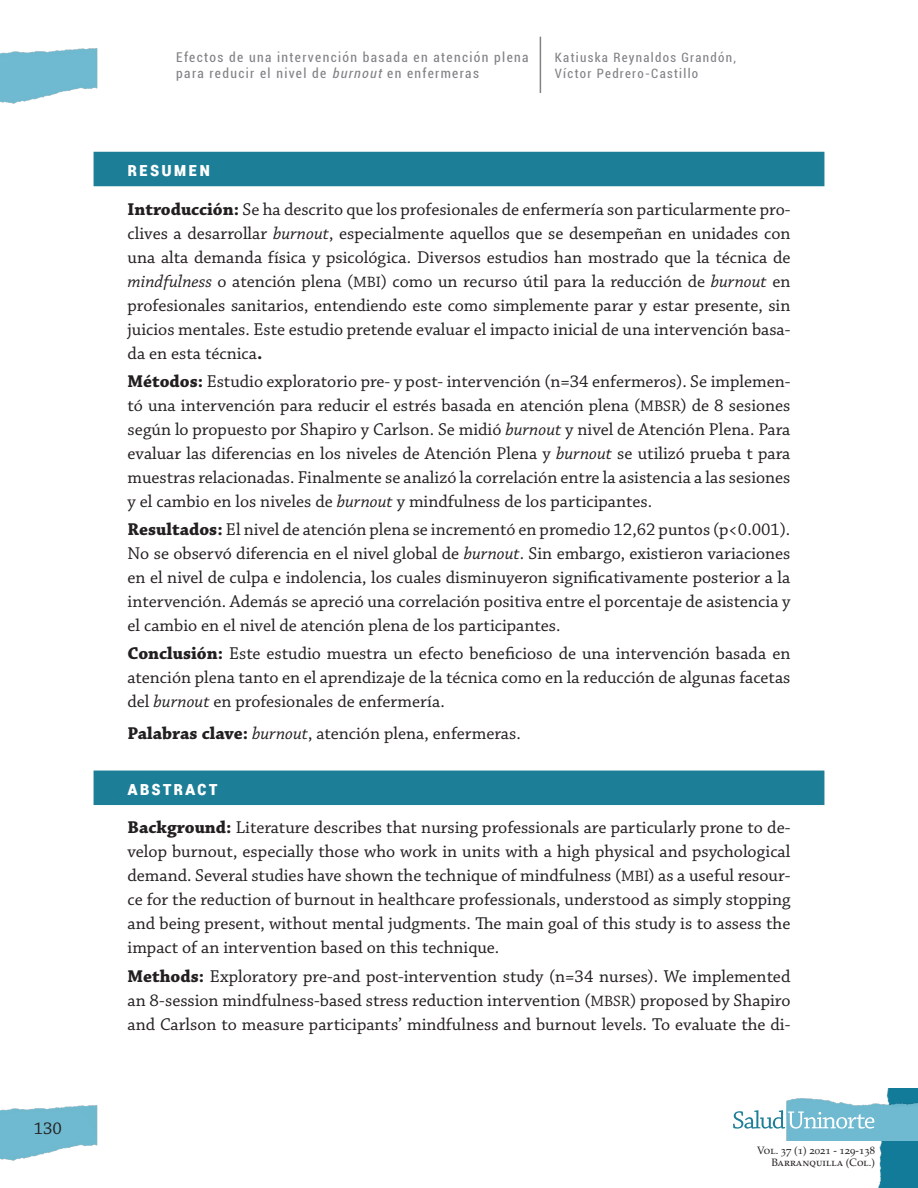
<style>
.page{position:relative;width:918px;height:1188px;background:#fff}
.page>*{position:absolute;margin:0;border:0;box-sizing:border-box;transform-origin:0 0}
.Titulo_resumen_azul{font:700 19.5px "Roboto Condensed";letter-spacing:.1em;color:#fff}
.Resumen{font:18px/24px "Chaparral Pro";color:#231f20;text-align:justify}
.Palabra_clave{font:18px "Chaparral Pro";color:#231f20}
.t1{font:condensed 13.5px/16.5px "Roboto";letter-spacing:.1em;color:#808285}
.t2{font:condensed 12.9px/15.9px "Roboto";letter-spacing:.1em;color:#808285}
.t3{font:10.65px/12.8px "Palatino LT Std";color:#231f20;text-align:right}
.s1{font-style:italic}
.s2{font-weight:700}
.s3{font-size:15.75px}
.s4{font-size:16.05px}
</style>
<div class="page">
<img style="left:0;top:48px;width:98px;height:56px">
<img style="left:0;top:1105px;width:98px;height:56px">
<img style="left:878px;top:1088px;width:40px;height:100px">
<img style="left:787px;top:1097px;width:131px;height:44px">
<svg style="left:733px;top:1110px;width:141px;height:19px"></svg>
<hr style="left:540px;top:37px;width:1px;height:56px;background:#808285">
<div style="left:94px;top:152px;width:730px;height:34px;background:#1d7e98"></div>
<div style="left:94px;top:771px;width:730px;height:34px;background:#1d7e98"></div>
<p class="Resumen" style="left:34px;top:1117px;width:30px">130</p>
<p class="t1" style="left:176px;top:48px;width:354px">Efectos de una intervención basada en atención plena para reducir el nivel de <span class="s1">burnout</span> en enfermeras</p>
<p class="t2" style="left:555px;top:49px;width:183px">Katiuska Reynaldos Grandón,<br>Víctor Pedrero-Castillo</p>
<p class="Titulo_resumen_azul" style="left:128px;top:155px;width:84px">Resumen</p>
<p class="Resumen" style="left:128px;top:198px;width:664px"><span class="s2">Introducción:</span> Se ha descrito que los profesionales de enfermería son particularmente pro&shy;clives a desarrollar <span class="s1">burnout</span>, especialmente aquellos que se desempeñan en unidades con una alta demanda física y psicológica. Diversos estudios han mostrado que la técnica de <span class="s1">mindfulness</span> o atención plena (<span class="s3">MBI</span>) como un recurso útil para la reducción de <span class="s1">burnout</span> en profesionales sanitarios, entendiendo este como simplemente parar y estar presente, sin juicios mentales. Este estudio pretende evaluar el impacto inicial de una intervención basa&shy;da en esta técnica<span class="s2">.</span></p>
<p class="Resumen" style="left:128px;top:370px;width:664px"><span class="s2">Métodos:</span> Estudio exploratorio pre- y post- intervención (n=34 enfermeros). Se implemen&shy;tó una intervención para reducir el estrés basada en atención plena (<span class="s4">MBSR</span>) de 8 sesiones según lo propuesto por Shapiro y Carlson. Se midió <span class="s1">burnout</span> y nivel de Atención Plena. Para evaluar las diferencias en los niveles de Atención Plena y <span class="s1">burnout</span> se utilizó prueba t para muestras relacionadas. Finalmente se analizó la correlación entre la asistencia a las sesiones y el cambio en los niveles de <span class="s1">burnout</span> y mindfulness de los participantes.</p>
<p class="Resumen" style="left:128px;top:518px;width:664px"><span class="s2">Resultados:</span> El nivel de atención plena se incrementó en promedio 12,62 puntos (p&lt;0.001).<br>No se observó diferencia en el nivel global de <span class="s1">burnout</span>. Sin embargo, existieron variaciones en el nivel de culpa e indolencia, los cuales disminuyeron significativamente posterior a la intervención. Además se apreció una correlación positiva entre el porcentaje de asistencia y el cambio en el nivel de atención plena de los participantes.</p>
<p class="Resumen" style="left:128px;top:642px;width:664px"><span class="s2">Conclusión:</span> Este estudio muestra un efecto beneficioso de una intervención basada en atención plena tanto en el aprendizaje de la técnica como en la reducción de algunas facetas del <span class="s1">burnout</span> en profesionales de enfermería.</p>
<p class="Palabra_clave" style="left:128px;top:723px;width:395px"><span class="s2">Palabras clave:</span> <span class="s1">burnout</span>, atención plena, enfermeras.</p>
<p class="Titulo_resumen_azul" style="left:128px;top:774px;width:92px">Abstract</p>
<p class="Resumen" style="left:128px;top:816px;width:664px"><span class="s2">Background:</span> Literature describes that nursing professionals are particularly prone to de&shy;velop burnout, especially those who work in units with a high physical and psychological demand. Several studies have shown the technique of mindfulness (<span class="s3">MBI</span>) as a useful resour&shy;ce for the reduction of burnout in healthcare professionals, understood as simply stopping and being present, without mental judgments. The main goal of this study is to assess the impact of an intervention based on this technique.</p>
<p class="Resumen" style="left:128px;top:965px;width:664px"><span class="s2">Methods:</span> Exploratory pre-and post-intervention study (n=34 nurses). We implemented an 8-session mindfulness-based stress reduction intervention (<span class="s3">MBSR</span>) proposed by Shapiro and Carlson to measure participants’ mindfulness and burnout levels. To evaluate the di-</p>
<p class="t3" style="left:757px;top:1144px;width:119px">Vol. 37 (1) 2021 - 129-138<br>Barranquilla (Col.)</p>
</div>
